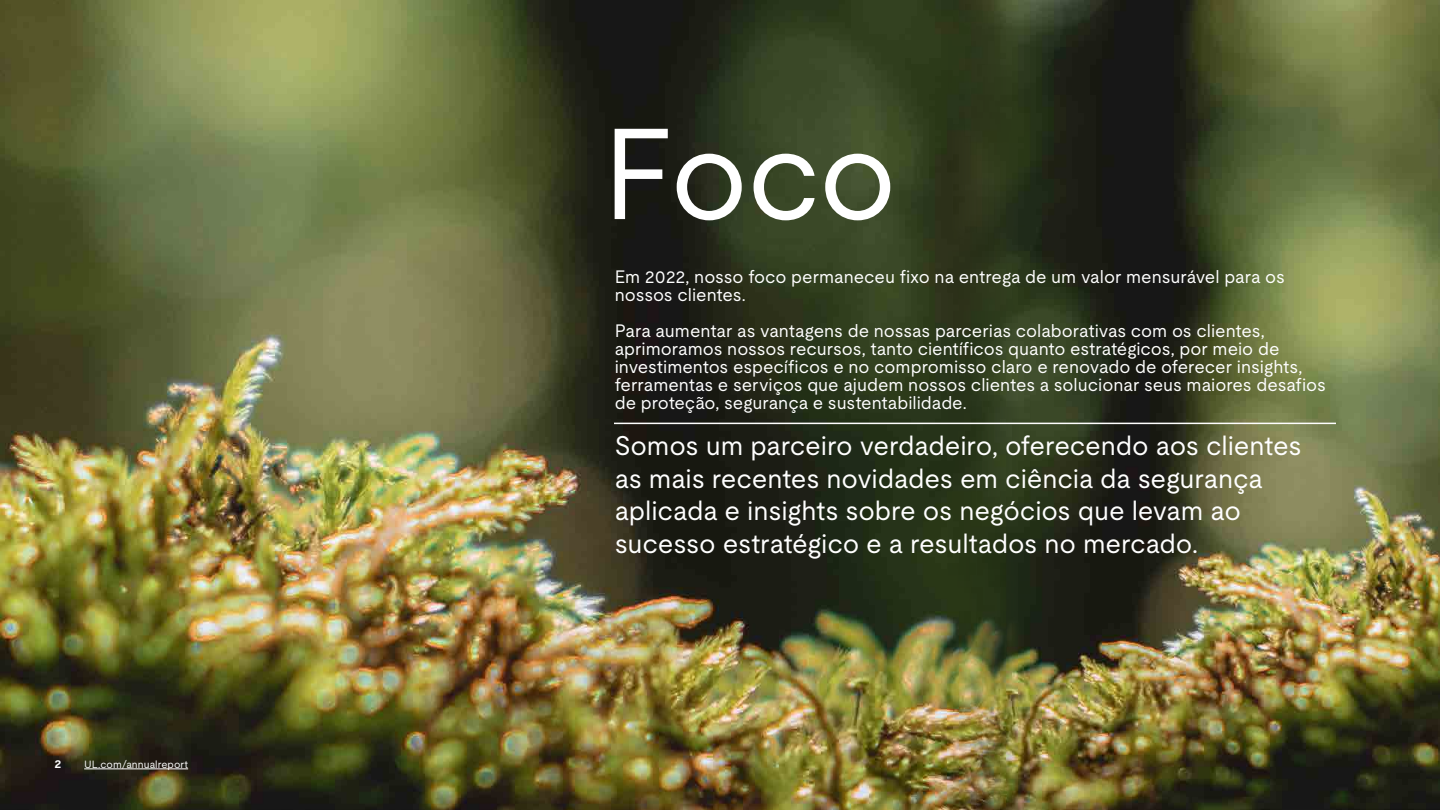
<style>
.page{position:relative;width:1440px;height:810px;background:#fff}
.page>*{position:absolute;margin:0;border:0;box-sizing:border-box;transform-origin:0 0}
.Deck_title{font:129px "UL Moderat";color:#fff}
.Page_subtitle{font:27px/32.4px "UL Moderat";letter-spacing:-.005em;color:#fff}
.Body_Copy{font:18px/18px "UL Moderat";letter-spacing:-.005em;color:#fff}
.t1{font:700 12px "UL Moderat";color:#fff}
.t2{font:10.5px "UL Moderat";letter-spacing:.005em;color:#fff}
</style>
<div class="page">
<img style="left:1031px;top:0;width:409px;height:810px">
<img style="left:0;top:0;width:1031px;height:810px">
<hr style="left:614px;top:423px;width:722px;height:1px;background:#fff">
<hr style="left:84px;top:769px;width:104px;height:1px;background:#fff">
<p class="t1" style="left:54px;top:755px;width:8px">2</p>
<p class="t2" style="left:84px;top:756px;width:105px">UL.com/annualreport</p>
<p class="Deck_title" style="left:602px;top:72px;width:297px">Foco</p>
<p class="Body_Copy" style="left:615px;top:267px;width:672px">Em 2022, nosso foco permaneceu fixo na entrega de um valor mensurável para os nossos clientes.</p>
<p class="Body_Copy" style="left:615px;top:321px;width:713px">Para aumentar as vantagens de nossas parcerias colaborativas com os clientes, aprimoramos nossos recursos, tanto científicos quanto estratégicos, por meio de investimentos específicos e no compromisso claro e renovado de oferecer insights, ferramentas e serviços que ajudem nossos clientes a solucionar seus maiores desafios de proteção, segurança e sustentabilidade.</p>
<p class="Page_subtitle" style="left:615px;top:429px;width:688px">Somos um parceiro verdadeiro, oferecendo aos clientes as mais recentes novidades em ciência da segurança aplicada e insights sobre os negócios que levam ao sucesso estratégico e a resultados no mercado.</p>
</div>
